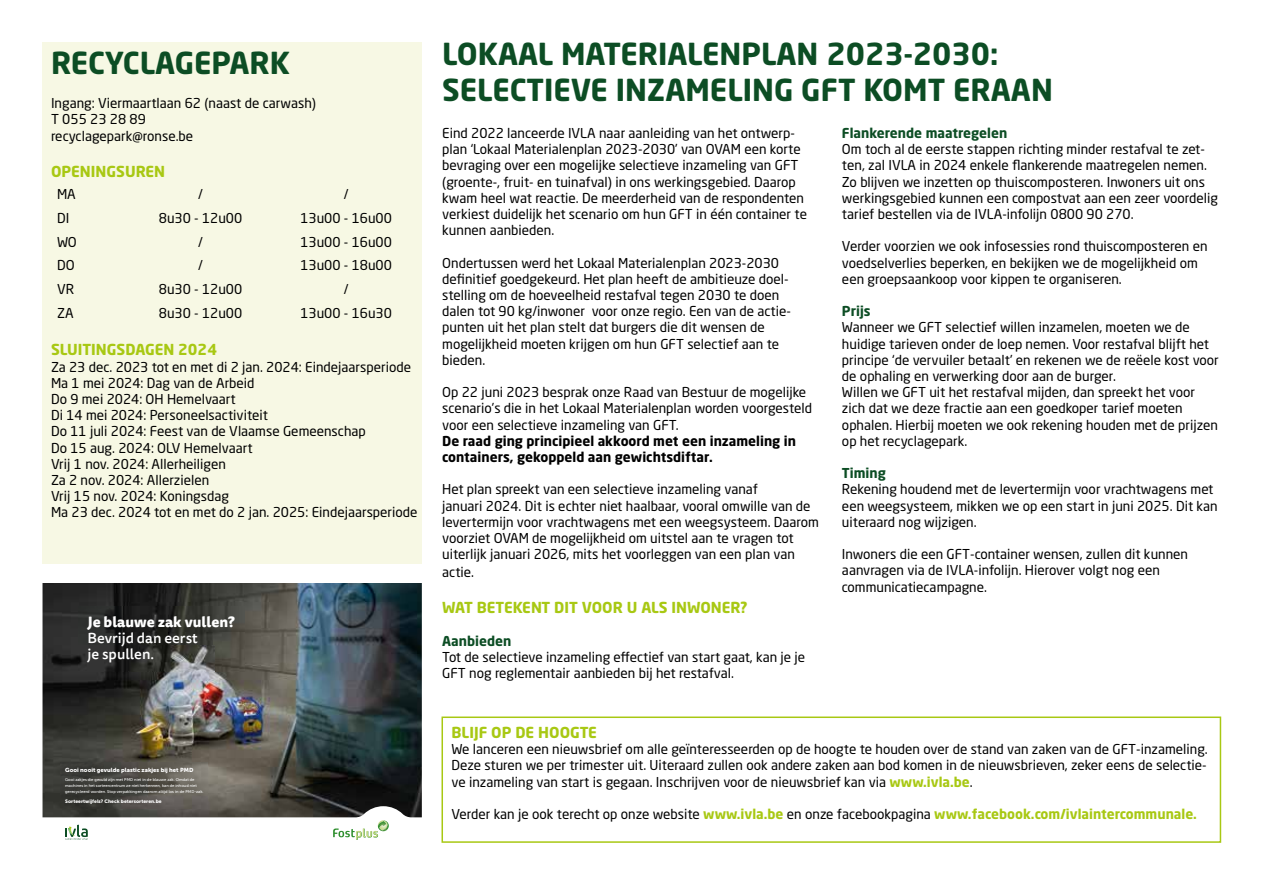
<style>
.page{position:relative;width:1263px;height:893px;background:#fff}
.page>*{position:absolute;margin:0;border:0;box-sizing:border-box;transform-origin:0 0}
.t1{font:700 30px/36px "Neo Sans W1 G";color:#0c4d24}
.t2{font:700 15px "Neo Sans W1 G";color:#a8c813}
.t3{font:500 14.4px/16.2px "Tisa Sans Pro";color:#fff}
.t4{font:800 14.4px "Tisa Sans Pro";color:#fff}
.t5{font:13.5px/16.2px "Neo Sans W1 G";color:#000}
.t6{font:700 13.5px/16.2px "Neo Sans W1 G";color:#000}
.t7{font:700 13.5px "Neo Sans W1 G";color:#0c4d24}
.t8{font:5.85px "Museo Sans 900";color:#fff}
.t9{font:4.95px "Museo Sans 900";color:#fff}
.t10{font:4.05px/5.6px "Museo Sans 500";color:#fff}
.s1{font-weight:700;color:#a8c813}
</style>
<div class="page">
<div style="left:43px;top:43px;width:379px;height:521px;background:#f7f8e4"></div>
<img style="left:43px;top:583px;width:379px;height:223px">
<img style="left:78px;top:607px;width:166px;height:65px">
<img style="left:60px;top:762px;width:148px;height:44px">
<svg style="left:43px;top:806px;width:379px;height:34px"></svg>
<div style="left:441px;top:716px;width:780px;height:127px;border:2px solid #a8c813"></div>
<h1 class="t1" style="left:51px;top:44px;width:241px">RECYCLAGEPARK</h1>
<p class="t5" style="left:51px;top:95px;width:266px">Ingang: Viermaartlaan 62 (naast de carwash)<br>T 055 23 28 89<br>recyclagepark@ronse.be</p>
<p class="t2" style="left:51px;top:161px;width:116px">OPENINGSUREN</p>
<p class="t5" style="left:57px;top:186px;width:20px">MA</p>
<p class="t5" style="left:198px;top:186px;width:6px">/</p>
<p class="t5" style="left:344px;top:186px;width:6px">/</p>
<p class="t5" style="left:57px;top:209px;width:14px">DI</p>
<p class="t5" style="left:159px;top:209px;width:85px">8u30 - 12u00</p>
<p class="t5" style="left:300px;top:209px;width:93px">13u00 - 16u00</p>
<p class="t5" style="left:57px;top:233px;width:21px">WO</p>
<p class="t5" style="left:198px;top:233px;width:6px">/</p>
<p class="t5" style="left:300px;top:233px;width:93px">13u00 - 16u00</p>
<p class="t5" style="left:57px;top:257px;width:19px">DO</p>
<p class="t5" style="left:198px;top:257px;width:6px">/</p>
<p class="t5" style="left:300px;top:257px;width:93px">13u00 - 18u00</p>
<p class="t5" style="left:57px;top:281px;width:19px">VR</p>
<p class="t5" style="left:159px;top:281px;width:85px">8u30 - 12u00</p>
<p class="t5" style="left:344px;top:281px;width:6px">/</p>
<p class="t5" style="left:57px;top:305px;width:18px">ZA</p>
<p class="t5" style="left:159px;top:305px;width:85px">8u30 - 12u00</p>
<p class="t5" style="left:300px;top:305px;width:93px">13u00 - 16u30</p>
<p class="t2" style="left:51px;top:340px;width:167px">SLUITINGSDAGEN 2024</p>
<p class="t5" style="left:51px;top:358px;width:368px">Za 23 dec. 2023 tot en met di 2 jan. 2024: Eindejaarsperiode Ma 1 mei 2024: Dag van de Arbeid<br>Do 9 mei 2024: OH Hemelvaart<br>Di 14 mei 2024: Personeelsactiviteit<br>Do 11 juli 2024: Feest van de Vlaamse Gemeenschap<br>Do 15 aug. 2024: OLV Hemelvaart<br>Vrij 1 nov. 2024: Allerheiligen<br>Za 2 nov. 2024: Allerzielen<br>Vrij 15 nov. 2024: Koningsdag<br>Ma 23 dec. 2024 tot en met do 2 jan. 2025: Eindejaarsperiode</p>
<p class="t4" style="left:88px;top:611px;width:149px">Je blauwe zak vullen?</p>
<p class="t3" style="left:88px;top:630px;width:112px">Bevrijd dan eerst je spullen.</p>
<p class="t8" style="left:65px;top:767px;width:130px">Gooi nooit gevulde plastic zakjes bij het PMD</p>
<p class="t10" style="left:65px;top:777px;width:140px">Gooi zakjes die gevuld zijn met PMD niet in de blauwe zak. Omdat de machines in het sorteercentrum ze niet herkennen, kan de inhoud niet gerecycleerd worden. Stop verpakkingen daarom altijd los in de PMD-zak.</p>
<p class="t9" style="left:65px;top:798px;width:98px">Sorteertwijfels? Check betersorteren.be</p>
<h1 class="t1" style="left:442px;top:36px;width:612px">LOKAAL MATERIALENPLAN 2023-2030:<br>SELECTIEVE INZAMELING GFT KOMT ERAAN</h1>
<p class="t5" style="left:442px;top:125px;width:366px">Eind 2022 lanceerde IVLA naar aanleiding van het ontwerp&shy;plan ‘Lokaal Materialenplan 2023-2030’ van OVAM een korte bevraging over een mogelijke selectieve inzameling van GFT (groente-, fruit- en tuinafval) in ons werkingsgebied. Daarop kwam heel wat reactie. De meerderheid van de respondenten verkiest duidelijk het scenario om hun GFT in één container te kunnen aanbieden.</p>
<p class="t5" style="left:442px;top:254px;width:350px">Ondertussen werd het Lokaal Materialenplan 2023-2030 definitief goedgekeurd. Het plan heeft de ambitieuze doel&shy;stelling om de hoeveelheid restafval tegen 2030 te doen dalen tot 90 kg/inwoner voor onze regio. Een van de actie&shy;punten uit het plan stelt dat burgers die dit wensen de mogelijkheid moeten krijgen om hun GFT selectief aan te bieden.</p>
<p class="t5" style="left:442px;top:384px;width:371px">Op 22 juni 2023 besprak onze Raad van Bestuur de mogelijke scenario’s die in het Lokaal Materialenplan worden voorgesteld voor een selectieve inzameling van GFT.</p>
<p class="t6" style="left:442px;top:432px;width:355px">De raad ging principieel akkoord met een inzameling in containers, gekoppeld aan gewichtsdiftar.</p>
<p class="t5" style="left:442px;top:481px;width:378px">Het plan spreekt van een selectieve inzameling vanaf<br>januari 2024. Dit is echter niet haalbaar, vooral omwille van de levertermijn voor vrachtwagens met een weegsysteem. Daarom voorziet OVAM de mogelijkheid om uitstel aan te vragen tot uiterlijk januari 2026, mits het voorleggen van een plan van</p>
<p class="t5" style="left:442px;top:564px;width:33px">actie.</p>
<p class="t2" style="left:442px;top:598px;width:307px">WAT BETEKENT DIT VOOR U ALS INWONER?</p>
<p class="t7" style="left:442px;top:632px;width:71px">Aanbieden</p>
<p class="t5" style="left:442px;top:648px;width:364px">Tot de selectieve inzameling effectief van start gaat, kan je je<br>GFT nog reglementair aanbieden bij het restafval.</p>
<p class="t7" style="left:842px;top:124px;width:167px">Flankerende maatregelen</p>
<p class="t5" style="left:842px;top:141px;width:377px">Om toch al de eerste stappen richting minder restafval te zet&shy;ten, zal IVLA in 2024 enkele flankerende maatregelen nemen.<br>Zo blijven we inzetten op thuiscomposteren. Inwoners uit ons werkingsgebied kunnen een compostvat aan een zeer voordelig tarief bestellen via de IVLA-infolijn 0800 90 270.</p>
<p class="t5" style="left:842px;top:238px;width:367px">Verder voorzien we ook infosessies rond thuiscomposteren en voedselverlies beperken, en bekijken we de mogelijkheid om een groepsaankoop voor kippen te organiseren.</p>
<p class="t7" style="left:842px;top:302px;width:30px">Prijs</p>
<p class="t5" style="left:842px;top:319px;width:378px">Wanneer we GFT selectief willen inzamelen, moeten we de huidige tarieven onder de loep nemen. Voor restafval blijft het principe ‘de vervuiler betaalt’ en rekenen we de reëele kost voor de ophaling en verwerking door aan de burger.<br>Willen we GFT uit het restafval mijden, dan spreekt het voor zich dat we deze fractie aan een goedkoper tarief moeten ophalen. Hierbij moeten we ook rekening houden met de prijzen op het recyclagepark.</p>
<p class="t7" style="left:842px;top:464px;width:45px">Timing</p>
<p class="t5" style="left:842px;top:481px;width:377px">Rekening houdend met de levertermijn voor vrachtwagens met een weegsysteem, mikken we op een start in juni 2025. Dit kan uiteraard nog wijzigen.</p>
<p class="t5" style="left:842px;top:546px;width:348px">Inwoners die een GFT-container wensen, zullen dit kunnen aanvragen via de IVLA-infolijn. Hierover volgt nog een communicatiecampagne.</p>
<p class="t2" style="left:451px;top:723px;width:147px">BLIJF OP DE HOOGTE</p>
<p class="t5" style="left:451px;top:741px;width:758px;text-align:justify">We lanceren een nieuwsbrief om alle geïnteresseerden op de hoogte te houden over de stand van zaken van de GFT-inzameling.<br>Deze sturen we per trimester uit. Uiteraard zullen ook andere zaken aan bod komen in de nieuwsbrieven, zeker eens de selectie&shy;ve inzameling van start is gegaan. Inschrijven voor de nieuwsbrief kan via <span class="s1">www.ivla.be</span>.</p>
<p class="t5" style="left:451px;top:806px;width:747px">Verder kan je ook terecht op onze website <span class="s1">www.ivla.be</span> en onze facebookpagina <span class="s1">www.facebook.com/ivlaintercommunale.</span></p>
</div>
